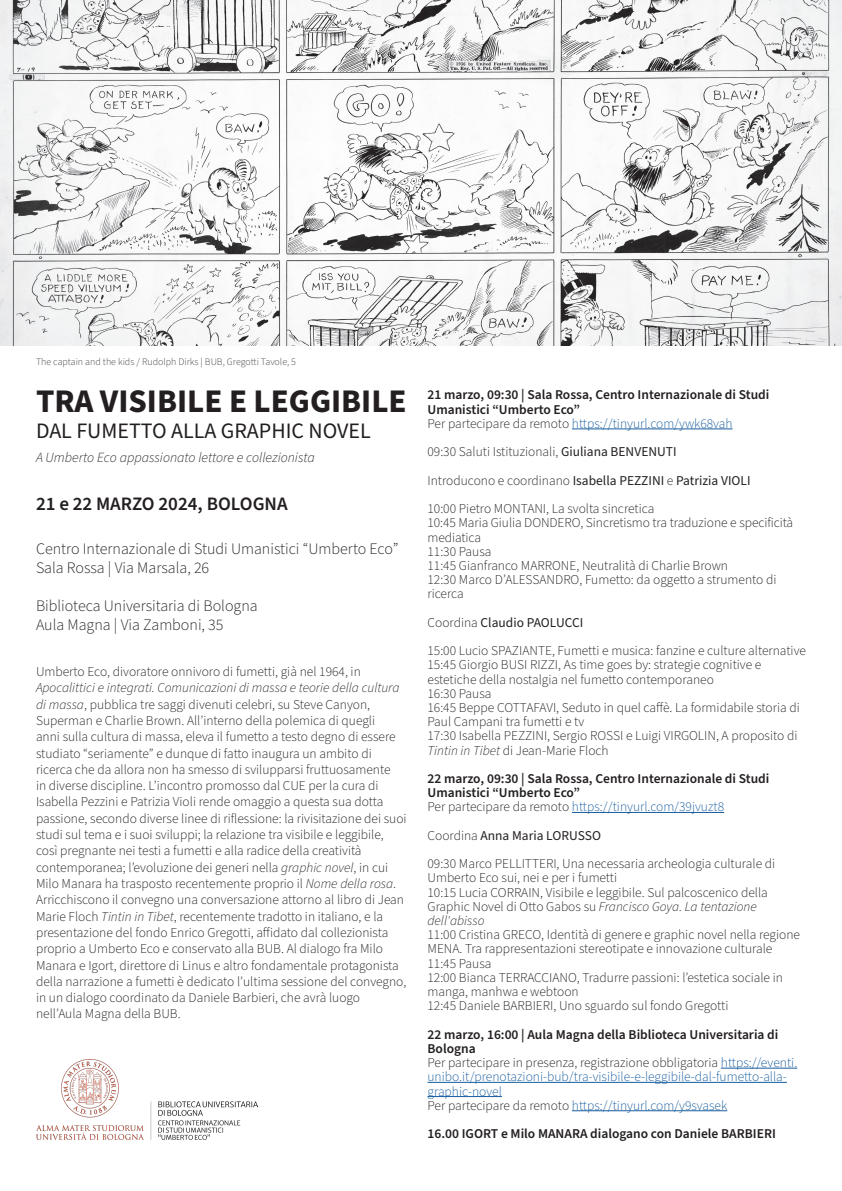
<style>
.page{position:relative;width:842px;height:1191px;background:#fff}
.page>*{position:absolute;margin:0;border:0;box-sizing:border-box;transform-origin:0 0}
.t1{font:700 33px "Source Sans Pro";color:#231f20}
.t2{font:22px "Source Sans Pro";color:#231f20}
.t3{font:600 19px "Source Sans Pro";color:#231f20}
.t4{font:300 16px/19.2px "Source Sans Pro";color:#231f20}
.t5{font:italic 300 14px "Source Sans Pro";color:#231f20}
.t6{font:300 13.5px/16.3px "Source Sans Pro";color:#231f20}
.t7{font:300 13.5px/14.2px "Source Sans Pro";color:#175d9e}
.t8{font:600 13.5px/14.2px "Source Sans Pro";color:#231f20}
.t9{font:13.5px "Source Sans Pro";color:#231f20}
.t10{font:300 10px "Source Sans Pro";color:#3e3e3f}
.s1{font-style:italic}
.s2{color:#231f20}
.s3{font-weight:400}
.s4{font-weight:300}
</style>
<div class="page">
<img style="left:0;top:0;width:842px;height:346px">
<hr style="left:572px;top:428px;width:161px;height:1px;background:#175d9e">
<hr style="left:572px;top:812px;width:152px;height:1px;background:#175d9e">
<hr style="left:721px;top:1067px;width:76px;height:1px;background:#175d9e">
<hr style="left:427px;top:1082px;width:360px;height:1px;background:#175d9e">
<hr style="left:427px;top:1096px;width:75px;height:1px;background:#175d9e">
<hr style="left:572px;top:1110px;width:155px;height:1px;background:#175d9e">
<img style="left:36px;top:1059px;width:222px;height:80px">
<p class="t10" style="left:36px;top:355px;width:262px">The captain and the kids / Rudolph Dirks | BUB, Gregotti Tavole, 5</p>
<p class="t1" style="left:36px;top:378px;width:372px">TRA VISIBILE E LEGGIBILE</p>
<p class="t2" style="left:36px;top:416px;width:336px">DAL FUMETTO ALLA GRAPHIC NOVEL</p>
<p class="t5" style="left:36px;top:448px;width:280px">A Umberto Eco appassionato lettore e collezionista</p>
<p class="t3" style="left:36px;top:491px;width:253px">21 e 22 MARZO 2024, BOLOGNA</p>
<p class="t4" style="left:36px;top:539px;width:364px">Centro Internazionale di Studi Umanistici “Umberto Eco”<br>Sala Rossa | Via Marsala, 26</p>
<p class="t4" style="left:36px;top:597px;width:223px">Biblioteca Universitaria di Bologna</p>
<p class="t4" style="left:36px;top:616px;width:189px">Aula Magna | Via Zamboni, 35</p>
<p class="t6" style="left:36px;top:664px;width:372px">Umberto Eco, divoratore onnivoro di fumetti, già nel 1964, in <span class="s1">Apocalittici e integrati. Comunicazioni di massa e teorie della cultura di massa</span>, pubblica tre saggi divenuti celebri, su Steve Canyon, Superman e Charlie Brown. All’interno della polemica di quegli<br>anni sulla cultura di massa, eleva il fumetto a testo degno di essere studiato “seriamente” e dunque di fatto inaugura un ambito di ricerca che da allora non ha smesso di svilupparsi fruttuosamente<br>in diverse discipline. L’incontro promosso dal CUE per la cura di Isabella Pezzini e Patrizia Violi rende omaggio a questa sua dotta passione, secondo diverse linee di riflessione: la rivisitazione dei suoi studi sul tema e i suoi sviluppi; la relazione tra visibile e leggibile, così pregnante nei testi a fumetti e alla radice della creatività contemporanea; l’evoluzione dei generi nella <span class="s1">graphic novel</span>, in cui Milo Manara ha trasposto recentemente proprio il <span class="s1">Nome della rosa</span>.<br>Arricchiscono il convegno una conversazione attorno al libro di Jean Marie Floch <span class="s1">Tintin in Tibet</span>, recentemente tradotto in italiano, e la presentazione del fondo Enrico Gregotti, affidato dal collezionista proprio a Umberto Eco e conservato alla BUB. Al dialogo fra Milo Manara e Igort, direttore di Linus e altro fondamentale protagonista della narrazione a fumetti è dedicato l’ultima sessione del convegno, in un dialogo coordinato da Daniele Barbieri, che avrà luogo nell’Aula Magna della BUB.</p>
<p class="t8" style="left:427px;top:388px;width:343px">21 marzo, 09:30 | Sala Rossa, Centro Internazionale di Studi<br>Umanistici “Umberto Eco”</p>
<p class="t7" style="left:427px;top:417px;width:307px"><span class="s2">Per partecipare da remoto</span> https://tinyurl.com/ywk68vah</p>
<p class="t6" style="left:427px;top:444px;width:251px">09:30 Saluti Istituzionali, <span class="s3">Giuliana BENVENUTI</span></p>
<p class="t9" style="left:427px;top:471px;width:325px"><span class="s4">Introducono e coordinano</span> Isabella PEZZINI <span class="s4">e</span> Patrizia VIOLI</p>
<p class="t6" style="left:427px;top:501px;width:228px">10:00 Pietro MONTANI, La svolta sincretica</p>
<p class="t6" style="left:427px;top:516px;width:367px;line-height:14.2px">10:45 Maria Giulia DONDERO, Sincretismo tra traduzione e specificità mediatica</p>
<p class="t6" style="left:427px;top:543px;width:65px">11:30 Pausa</p>
<p class="t6" style="left:427px;top:558px;width:302px">11:45 Gianfranco MARRONE, Neutralità di Charlie Brown</p>
<p class="t6" style="left:427px;top:573px;width:351px;line-height:14.2px">12:30 Marco D’ALESSANDRO, Fumetto: da oggetto a strumento di ricerca</p>
<p class="t9" style="left:427px;top:613px;width:157px"><span class="s4">Coordina</span> Claudio PAOLUCCI</p>
<p class="t6" style="left:427px;top:643px;width:380px">15:00 Lucio SPAZIANTE, Fumetti e musica: fanzine e culture alternative</p>
<p class="t6" style="left:427px;top:658px;width:335px;line-height:14.2px">15:45 Giorgio BUSI RIZZI, As time goes by: strategie cognitive e estetiche della nostalgia nel fumetto contemporaneo</p>
<p class="t6" style="left:427px;top:685px;width:65px">16:30 Pausa</p>
<p class="t6" style="left:427px;top:701px;width:374px;line-height:14.2px">16:45 Beppe COTTAFAVI, Seduto in quel caffè. La formidabile storia di<br>Paul Campani tra fumetti e tv</p>
<p class="t6" style="left:427px;top:729px;width:371px;line-height:14.2px">17:30 Isabella PEZZINI, Sergio ROSSI e Luigi VIRGOLIN, A proposito di<br><span class="s1">Tintin in Tibet</span> di Jean-Marie Floch</p>
<p class="t8" style="left:427px;top:772px;width:343px">22 marzo, 09:30 | Sala Rossa, Centro Internazionale di Studi<br>Umanistici “Umberto Eco”</p>
<p class="t7" style="left:427px;top:800px;width:298px"><span class="s2">Per partecipare da remoto</span> https://tinyurl.com/39jvuzt8</p>
<p class="t9" style="left:427px;top:826px;width:175px"><span class="s4">Coordina</span> Anna Maria LORUSSO</p>
<p class="t6" style="left:427px;top:857px;width:349px;line-height:14.2px">09:30 Marco PELLITTERI, Una necessaria archeologia culturale di<br>Umberto Eco sui, nei e per i fumetti</p>
<p class="t6" style="left:427px;top:885px;width:342px;line-height:14.2px">10:15 Lucia CORRAIN, Visibile e leggibile. Sul palcoscenico della<br>Graphic Novel di Otto Gabos su <span class="s1">Francisco Goya. La tentazione dell'abisso</span></p>
<p class="t6" style="left:427px;top:928px;width:374px;line-height:14.2px">11:00 Cristina GRECO, Identità di genere e graphic novel nella regione<br>MENA. Tra rappresentazioni stereotipate e innovazione culturale</p>
<p class="t6" style="left:427px;top:955px;width:65px">11:45 Pausa</p>
<p class="t6" style="left:427px;top:970px;width:357px;line-height:14.2px">12:00 Bianca TERRACCIANO, Tradurre passioni: l’estetica sociale in manga, manhwa e webtoon</p>
<p class="t6" style="left:427px;top:998px;width:302px">12:45 Daniele BARBIERI, Uno sguardo sul fondo Gregotti</p>
<p class="t8" style="left:427px;top:1027px;width:352px">22 marzo, 16:00 | Aula Magna della Biblioteca Universitaria di<br>Bologna</p>
<p class="t7" style="left:427px;top:1056px;width:371px"><span class="s2">Per partecipare in presenza, registrazione obbligatoria</span> https://eventi. unibo.it/prenotazioni-bub/tra-visibile-e-leggibile-dal-fumetto-alla&shy;graphic-novel</p>
<p class="t7" style="left:427px;top:1098px;width:301px"><span class="s2">Per partecipare da remoto</span> https://tinyurl.com/y9svasek</p>
<p class="t8" style="left:427px;top:1127px;width:350px">16.00 IGORT e Milo MANARA dialogano con Daniele BARBIERI</p>
</div>
